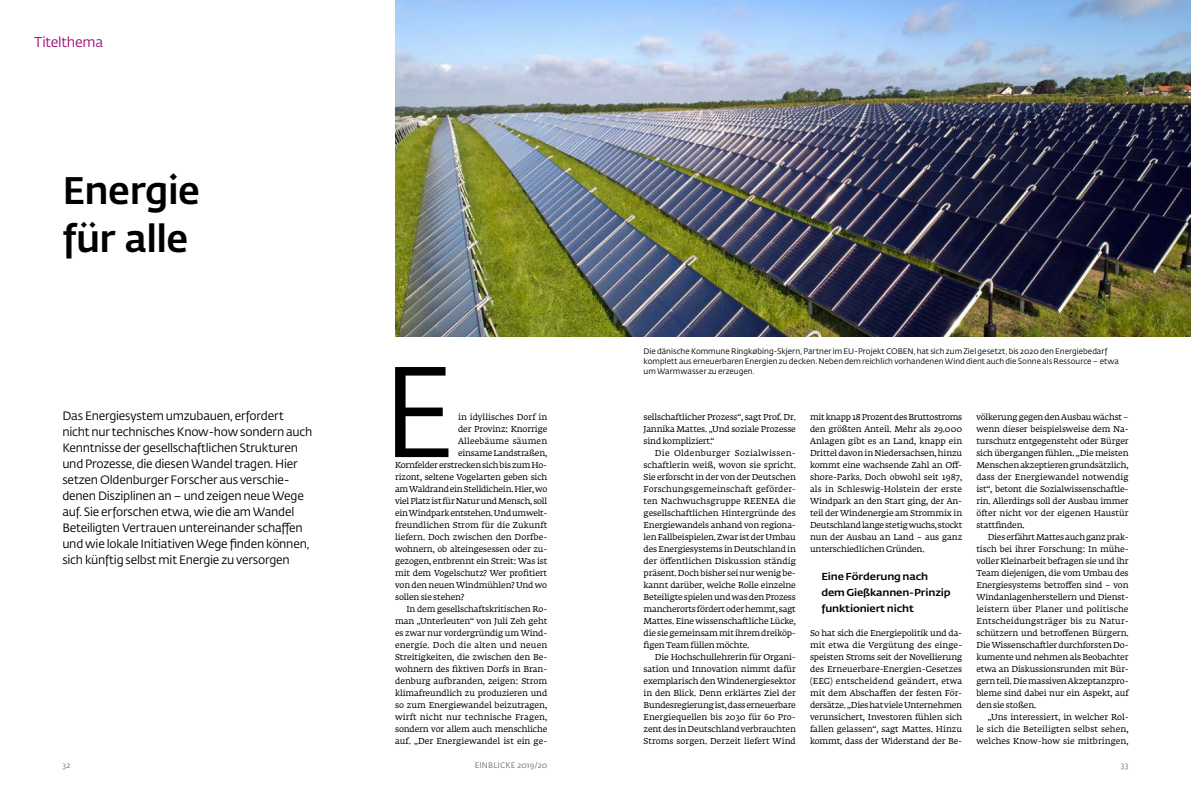
<style>
.page{position:relative;width:1191px;height:794px;background:#fff}
.page>*{position:absolute;margin:0;border:0;box-sizing:border-box;transform-origin:0 0}
.t1{font:127.3px "Fedra Sans Std";color:#000}
.t2{font:500 38px/48px "Fedra Sans Std";letter-spacing:-.015em;color:#000}
.t3{font:14px "Fedra Sans Std";letter-spacing:-.015em;color:#9b1477}
.t4{font:12px/16px "Fedra Sans Std";letter-spacing:-.015em;color:#000}
.t5{font:500 10px/16px "Fedra Sans Std";letter-spacing:-.01em;color:#000;scale:1.1 1}
.t6{font:8.5px/12px "Fedra Serif A Std";letter-spacing:-.015em;color:#000;text-align:justify}
.t7{font:8.5px "Fedra Serif A Std";letter-spacing:.005em;color:#000}
.t8{font:8.5px "Fedra Serif A Std";letter-spacing:.015em;color:#000}
.t9{font:8.5px "Fedra Serif A Std";letter-spacing:.01em;color:#000}
.t10{font:8.5px "Fedra Serif A Std";letter-spacing:.02em;color:#000}
.t11{font:8px/10px "Fedra Sans Std";color:#000}
.t12{font:8px "Fedra Sans Std";letter-spacing:.015em;color:#706f6f}
</style>
<div class="page">
<img style="left:395px;top:0;width:796px;height:336px">
<h3 class="t3" style="left:34px;top:34px;width:71px">Titelthema</h3>
<h2 class="t2" style="left:62px;top:167px;width:139px">Energie für alle</h2>
<p class="t4" style="left:62px;top:408px;width:252px">Das Energiesystem umzubauen, erfordert nicht nur technisches Know-how sondern auch Kenntnisse der gesellschaftlichen Strukturen und Prozesse, die diesen Wandel tragen. Hier setzen Oldenburger Forscher aus verschie&shy;denen Disziplinen an – und zeigen neue Wege auf. Sie erforschen etwa, wie die am Wandel Beteiligten Vertrauen untereinander schaffen und wie lokale Initiativen Wege finden können, sich künftig selbst mit Energie zu versorgen</p>
<h1 class="t1" style="left:381px;top:336px;width:76px">E</h1>
<p class="t7" style="left:458px;top:412px;width:91px">in idyllisches Dorf in</p>
<p class="t6" style="left:458px;top:424px;width:91px">der Provinz: Knorrige</p>
<p class="t10" style="left:458px;top:436px;width:91px">Alleebäume säumen</p>
<p class="t6" style="left:458px;top:448px;width:91px">einsame Landstraßen,</p>
<p class="t6" style="left:395px;top:460px;width:154px">Kornfelder erstrecken sich bis zum Ho-</p>
<p class="t6" style="left:395px;top:472px;width:154px">rizont, seltene Vogelarten geben sich</p>
<p class="t6" style="left:395px;top:484px;width:154px">am Waldrand ein Stelldichein. Hier, wo</p>
<p class="t6" style="left:395px;top:496px;width:154px">viel Platz ist für Natur und Mensch, soll</p>
<p class="t6" style="left:395px;top:508px;width:154px">ein Windpark entstehen. Und umwelt-</p>
<p class="t7" style="left:395px;top:520px;width:154px">freundlichen Strom für die Zukunft</p>
<p class="t7" style="left:395px;top:532px;width:154px">liefern. Doch zwischen den Dorfbe-</p>
<p class="t6" style="left:395px;top:544px;width:154px">wohnern, ob alteingesessen oder zu-</p>
<p class="t6" style="left:395px;top:556px;width:154px">gezogen, entbrennt ein Streit: Was ist</p>
<p class="t6" style="left:395px;top:568px;width:154px">mit dem Vogelschutz? Wer profitiert</p>
<p class="t6" style="left:395px;top:580px;width:154px">von den neuen Windmühlen? Und wo</p>
<p class="t6" style="left:395px;top:592px;width:71px">sollen sie stehen?</p>
<p class="t6" style="left:406px;top:604px;width:142px">In dem gesellschaftskritischen Ro-</p>
<p class="t6" style="left:395px;top:616px;width:154px">man „Unterleuten“ von Juli Zeh geht</p>
<p class="t6" style="left:395px;top:628px;width:154px">es zwar nur vordergründig um Wind-</p>
<p class="t8" style="left:395px;top:640px;width:154px">energie. Doch die alten und neuen</p>
<p class="t6" style="left:395px;top:652px;width:154px">Streitigkeiten, die zwischen den Be-</p>
<p class="t6" style="left:395px;top:664px;width:154px">wohnern des fiktiven Dorfs in Bran-</p>
<p class="t7" style="left:395px;top:676px;width:154px">denburg aufbranden, zeigen: Strom</p>
<p class="t6" style="left:395px;top:688px;width:154px">klimafreundlich zu produzieren und</p>
<p class="t6" style="left:395px;top:700px;width:154px">so zum Energiewandel beizutragen,</p>
<p class="t8" style="left:395px;top:712px;width:154px">wirft nicht nur technische Fragen,</p>
<p class="t6" style="left:395px;top:724px;width:154px">sondern vor allem auch menschliche</p>
<p class="t9" style="left:395px;top:736px;width:154px">auf. „Der Energiewandel ist ein ge-</p>
<p class="t11" style="left:643px;top:347px;width:477px">Die dänische Kommune Ringkøbing-Skjern, Partner im EU-Projekt COBEN, hat sich zum Ziel gesetzt, bis 2020 den Energiebedarf komplett aus erneuerbaren Energien zu decken. Neben dem reichlich vorhandenen Wind dient auch die Sonne als Ressource – etwa um Warmwasser zu erzeugen.</p>
<p class="t6" style="left:643px;top:412px;width:154px">sellschaftlicher Prozess“, sagt Prof. Dr.<br>Jannika Mattes. „Und soziale Prozesse sind kompliziert.“</p>
<p class="t6" style="left:643px;top:448px;width:154px;text-indent:11px">Die Oldenburger Sozialwissen&shy;schaftlerin weiß, wovon sie spricht.<br>Sie erforscht in der von der Deutschen Forschungsgemeinschaft geförder&shy;ten Nachwuchsgruppe REENEA die gesellschaftlichen Hintergründe des Energiewandels anhand von regiona&shy;len Fallbeispielen. Zwar ist der Umbau des Energiesystems in Deutschland in der öffentlichen Diskussion ständig präsent. Doch bisher sei nur wenig be&shy;kannt darüber, welche Rolle einzelne Beteiligte spielen und was den Prozess mancherorts fördert oder hemmt, sagt Mattes. Eine wissenschaftliche Lücke, die sie gemeinsam mit ihrem dreiköp&shy;figen Team füllen möchte.</p>
<p class="t6" style="left:643px;top:652px;width:154px;text-indent:11px">Die Hochschullehrerin für Organi&shy;sation und Innovation nimmt dafür exemplarisch den Windenergiesektor in den Blick. Denn erklärtes Ziel der Bundesregierung ist, dass erneuerbare Energiequellen bis 2030 für 60 Pro&shy;zent des in Deutschland verbrauchten Stroms sorgen. Derzeit liefert Wind</p>
<p class="t6" style="left:810px;top:412px;width:154px">mit knapp 18 Prozent des Bruttostroms den größten Anteil. Mehr als 29.000<br>Anlagen gibt es an Land, knapp ein Drittel davon in Niedersachsen, hinzu kommt eine wachsende Zahl an Off&shy;shore-Parks. Doch obwohl seit 1987, als in Schleswig-Holstein der erste Windpark an den Start ging, der An&shy;teil der Windenergie am Strommix in Deutschland lange stetig wuchs, stockt nun der Ausbau an Land – aus ganz unterschiedlichen Gründen.</p>
<p class="t5" style="left:821px;top:569px;width:119px">Eine Förderung nach dem Gießkannen-Prinzip funktioniert nicht</p>
<p class="t6" style="left:810px;top:628px;width:154px">So hat sich die Energiepolitik und da&shy;mit etwa die Vergütung des einge&shy;speisten Stroms seit der Novellierung des Erneuerbare-Energien-Gesetzes (EEG) entscheidend geändert, etwa mit dem Abschaffen der festen För&shy;dersätze. „Dies hat viele Unternehmen verunsichert, Investoren fühlen sich fallen gelassen“, sagt Mattes. Hinzu kommt, dass der Widerstand der Be-</p>
<p class="t6" style="left:976px;top:412px;width:154px">völkerung gegen den Ausbau wächst – wenn dieser beispielsweise dem Na&shy;turschutz entgegensteht oder Bürger sich übergangen fühlen. „Die meisten Menschen akzeptieren grundsätzlich, dass der Energiewandel notwendig ist“, betont die Sozialwissenschaftle&shy;rin. Allerdings soll der Ausbau immer öfter nicht vor der eigenen Haustür stattfinden.</p>
<p class="t6" style="left:976px;top:532px;width:154px;text-indent:11px">Dies erfährt Mattes auch ganz prak&shy;tisch bei ihrer Forschung: In mühe&shy;voller Kleinarbeit befragen sie und ihr Team diejenigen, die vom Umbau des Energiesystems betroffen sind – von Windanlagenherstellern und Dienst&shy;leistern über Planer und politische Entscheidungsträger bis zu Natur&shy;schützern und betroffenen Bürgern.<br>Die Wissenschaftler durchforsten Do&shy;kumente und nehmen als Beobachter etwa an Diskussionsrunden mit Bür&shy;gern teil. Die massiven Akzeptanzpro&shy;bleme sind dabei nur ein Aspekt, auf den sie stoßen.</p>
<p class="t6" style="left:976px;top:712px;width:154px;text-indent:11px">„Uns interessiert, in welcher Rol&shy;le sich die Beteiligten selbst sehen, welches Know-how sie mitbringen,</p>
<p class="t12" style="left:62px;top:760px;width:9px">32</p>
<p class="t12" style="left:475px;top:760px;width:74px">EINBLICKE 2019/20</p>
<p class="t12" style="left:1120px;top:760px;width:9px">33</p>
</div>
